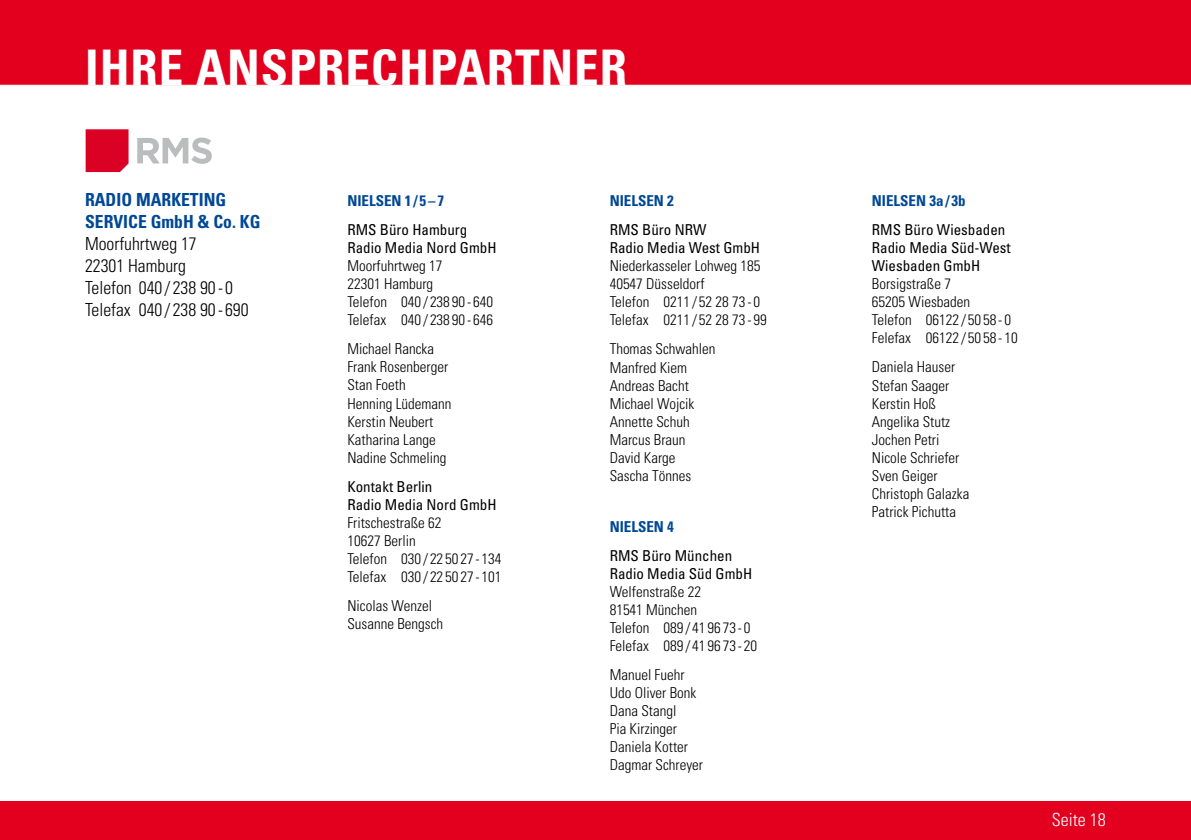
<style>
.page{position:relative;width:1191px;height:840px;background:#fff}
.page>*{position:absolute;margin:0;border:0;box-sizing:border-box;transform-origin:0 0}
.t1{font:700 condensed 49px "Univers";letter-spacing:.02em;color:#fff}
.t2{font:300 condensed 18px/22px "Univers";color:#000}
.t3{font:700 condensed 18px/22px "Univers";color:#004896}
.t4{font:300 condensed 18px "Univers";color:#fff}
.t5{font:300 condensed 15px/18px "Univers";color:#000}
.t6{font:condensed 15px/18px "Univers";color:#000}
.t7{font:700 condensed 15px "Univers";color:#004896}
</style>
<div class="page">
<div style="left:0;top:0;width:1191px;height:86px;background:#e3001e"></div>
<div style="left:0;top:800px;width:1191px;height:39px;background:#e3001e"></div>
<div style="left:86px;top:129px;width:43px;height:43px;background:#db0124"></div>
<svg style="left:137px;top:137px;width:75px;height:27px"></svg>
<h1 class="t1" style="left:85px;top:38px;width:543px">IHRE ANSPRECHPARTNER</h1>
<p class="t3" style="left:85px;top:189px;width:177px">RADIO MARKETING<br>SERVICE GmbH &amp; Co. KG</p>
<p class="t2" style="left:85px;top:233px;width:165px">Moorfuhrtweg 17<br>22301 Hamburg<br>Telefon 040 / 238 90 - 0<br>Telefax 040 / 238 90 - 690</p>
<p class="t7" style="left:347px;top:192px;width:98px">NIELSEN 1 / 5 – 7</p>
<p class="t6" style="left:347px;top:221px;width:151px">RMS Büro Hamburg<br>Radio Media Nord GmbH</p>
<p class="t5" style="left:347px;top:257px;width:147px">Moorfuhrtweg 17<br>22301 Hamburg<br>Telefon 040 / 238 90 - 640<br>Telefax 040 / 238 90 - 646</p>
<p class="t5" style="left:347px;top:340px;width:106px">Michael Rancka<br>Frank Rosenberger<br>Stan Foeth<br>Henning Lüdemann<br>Kerstin Neubert<br>Katharina Lange<br>Nadine Schmeling</p>
<p class="t6" style="left:347px;top:477px;width:151px">Kontakt Berlin<br>Radio Media Nord GmbH</p>
<p class="t5" style="left:347px;top:513px;width:156px">Fritschestraße 62<br>10627 Berlin<br>Telefon 030 / 22 50 27 - 134<br>Telefax 030 / 22 50 27 - 101</p>
<p class="t5" style="left:347px;top:596px;width:97px">Nicolas Wenzel<br>Susanne Bengsch</p>
<p class="t7" style="left:609px;top:192px;width:66px">NIELSEN 2</p>
<p class="t6" style="left:609px;top:221px;width:152px">RMS Büro NRW<br>Radio Media West GmbH</p>
<p class="t5" style="left:609px;top:257px;width:159px">Niederkasseler Lohweg 185<br>40547 Düsseldorf<br>Telefon 0211 / 52 28 73 - 0<br>Telefax 0211 / 52 28 73 - 99</p>
<p class="t5" style="left:609px;top:340px;width:107px">Thomas Schwahlen<br>Manfred Kiem<br>Andreas Bacht<br>Michael Wojcik<br>Annette Schuh<br>Marcus Braun<br>David Karge<br>Sascha Tönnes</p>
<p class="t7" style="left:609px;top:516px;width:66px">NIELSEN 4</p>
<p class="t6" style="left:609px;top:545px;width:144px">RMS Büro München<br>Radio Media Süd GmbH</p>
<p class="t5" style="left:609px;top:582px;width:149px">Welfenstraße 22<br>81541 München<br>Telefon 089 / 41 96 73 - 0<br>Felefax 089 / 41 96 73 - 20</p>
<p class="t5" style="left:609px;top:665px;width:95px">Manuel Fuehr<br>Udo Oliver Bonk<br>Dana Stangl<br>Pia Kirzinger<br>Daniela Kotter<br>Dagmar Schreyer</p>
<p class="t7" style="left:872px;top:192px;width:95px">NIELSEN 3a / 3b</p>
<p class="t6" style="left:872px;top:221px;width:140px">RMS Büro Wiesbaden<br>Radio Media Süd-West<br>Wiesbaden GmbH</p>
<p class="t5" style="left:872px;top:275px;width:147px">Borsigstraße 7<br>65205 Wiesbaden<br>Telefon 06122 / 50 58 - 0<br>Felefax 06122 / 50 58 - 10</p>
<p class="t5" style="left:872px;top:358px;width:99px">Daniela Hauser<br>Stefan Saager<br>Kerstin Hoß<br>Angelika Stutz<br>Jochen Petri<br>Nicole Schriefer<br>Sven Geiger<br>Christoph Galazka<br>Patrick Pichutta</p>
<p class="t4" style="left:1052px;top:808px;width:55px">Seite 18</p>
</div>
